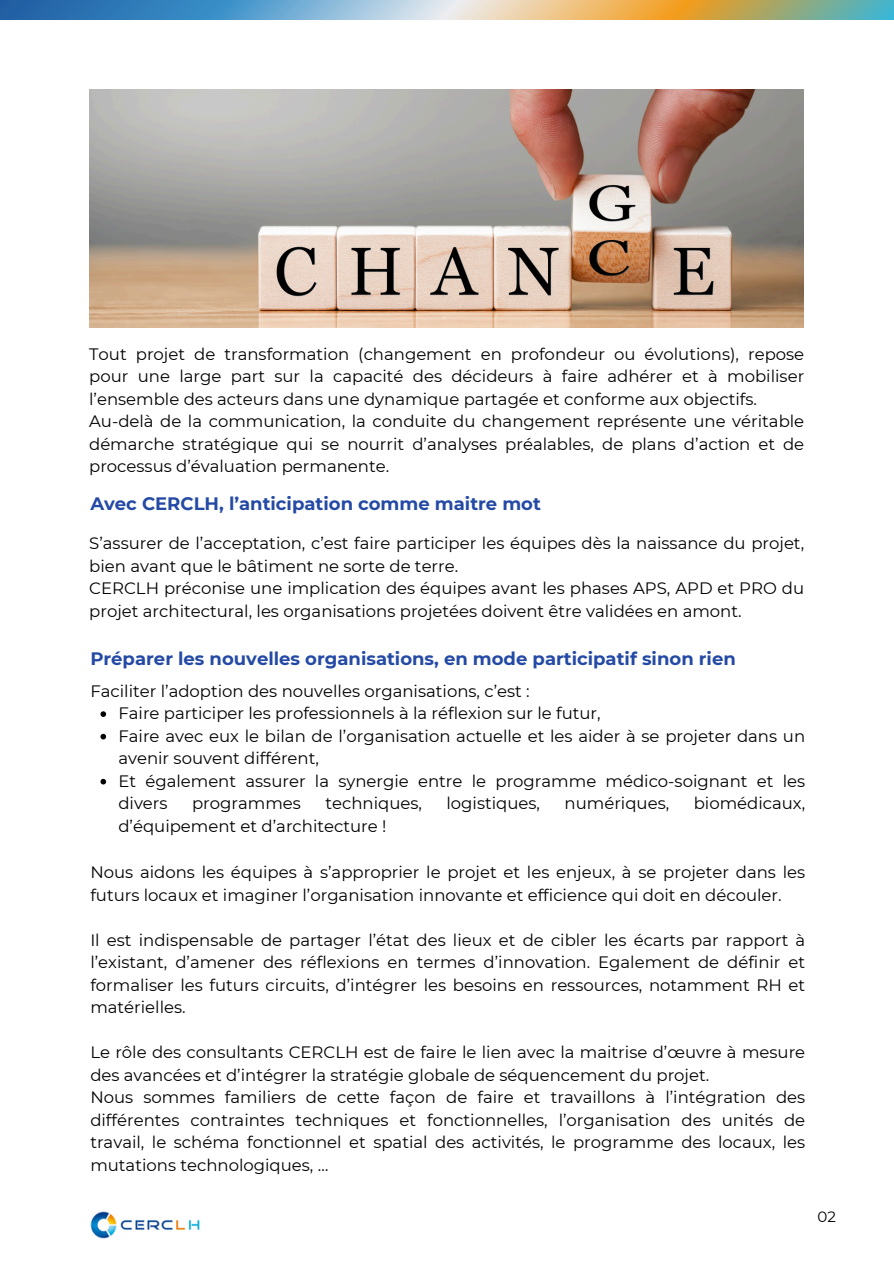
<style>
.page{position:relative;width:894px;height:1264px;background:#fff}
.page>*{position:absolute;margin:0;border:0;box-sizing:border-box;transform-origin:0 0}
.t1{font:700 18px "Montserrat";color:#244aa5}
.t2{font:16.5px/22.5px "Montserrat";color:#000}
.t3{font:15px "Montserrat";color:#000}
</style>
<div class="page">
<img style="left:89px;top:89px;width:714px;height:238px">
<img style="left:90px;top:1211px;width:110px;height:26px">
<svg style="left:0;top:0;width:893px;height:20px;background:#92a9a4"></svg>
<svg style="left:100px;top:711px;width:6px;height:6px"></svg>
<svg style="left:100px;top:733px;width:6px;height:6px"></svg>
<svg style="left:100px;top:778px;width:6px;height:6px"></svg>
<p class="t2" style="left:89px;top:342px;width:716px;text-align:justify">Tout projet de transformation (changement en profondeur ou évolutions), repose pour une large part sur la capacité des décideurs à faire adhérer et à mobiliser l’ensemble des acteurs dans une dynamique partagée et conforme aux objectifs.</p>
<p class="t2" style="left:89px;top:410px;width:716px;text-align:justify">Au-delà de la communication, la conduite du changement représente une véritable démarche stratégique qui se nourrit d’analyses préalables, de plans d’action et de processus d’évaluation permanente.</p>
<p class="t1" style="left:90px;top:492px;width:452px">Avec CERCLH, l’anticipation comme maitre mot</p>
<p class="t2" style="left:89px;top:532px;width:716px">S’assurer de l’acceptation, c’est faire participer les équipes dès la naissance du projet, bien avant que le bâtiment ne sorte de terre.</p>
<p class="t2" style="left:89px;top:577px;width:716px">CERCLH préconise une implication des équipes avant les phases APS, APD et PRO du projet architectural, les organisations projetées doivent être validées en amont.</p>
<p class="t1" style="left:90px;top:647px;width:646px">Préparer les nouvelles organisations, en mode participatif sinon rien</p>
<p class="t2" style="left:90px;top:679px;width:441px">Faciliter l’adoption des nouvelles organisations, c’est :</p>
<p class="t2" style="left:118px;top:702px;width:483px">Faire participer les professionnels à la réflexion sur le futur,</p>
<p class="t2" style="left:118px;top:724px;width:688px">Faire avec eux le bilan de l’organisation actuelle et les aider à se projeter dans un avenir souvent différent,</p>
<p class="t2" style="left:118px;top:769px;width:688px">Et également assurer la synergie entre le programme médico-soignant et les divers</p>
<p class="t2" style="left:192px;top:792px;width:110px">programmes</p>
<p class="t2" style="left:325px;top:792px;width:98px">techniques,</p>
<p class="t2" style="left:446px;top:792px;width:95px">logistiques,</p>
<p class="t2" style="left:564px;top:792px;width:106px">numériques,</p>
<p class="t2" style="left:693px;top:792px;width:113px">biomédicaux,</p>
<p class="t2" style="left:118px;top:814px;width:269px">d’équipement et d’architecture !</p>
<p class="t2" style="left:90px;top:861px;width:716px">Nous aidons les équipes à s’approprier le projet et les enjeux, à se projeter dans les futurs locaux et imaginer l’organisation innovante et efficience qui doit en découler.</p>
<p class="t2" style="left:90px;top:928px;width:716px;text-align:justify">Il est indispensable de partager l’état des lieux et de cibler les écarts par rapport à l’existant, d’amener des réflexions en termes d’innovation. Egalement de définir et formaliser les futurs circuits, d’intégrer les besoins en ressources, notamment RH et matérielles.</p>
<p class="t2" style="left:90px;top:1041px;width:716px">Le rôle des consultants CERCLH est de faire le lien avec la maitrise d’œuvre à mesure des avancées et d’intégrer la stratégie globale de séquencement du projet.</p>
<p class="t2" style="left:90px;top:1086px;width:716px;text-align:justify">Nous sommes familiers de cette façon de faire et travaillons à l’intégration des différentes contraintes techniques et fonctionnelles, l’organisation des unités de travail, le schéma fonctionnel et spatial des activités, le programme des locaux, les mutations technologiques, …</p>
<p class="t3" style="left:817px;top:1206px;width:20px">02</p>
</div>
